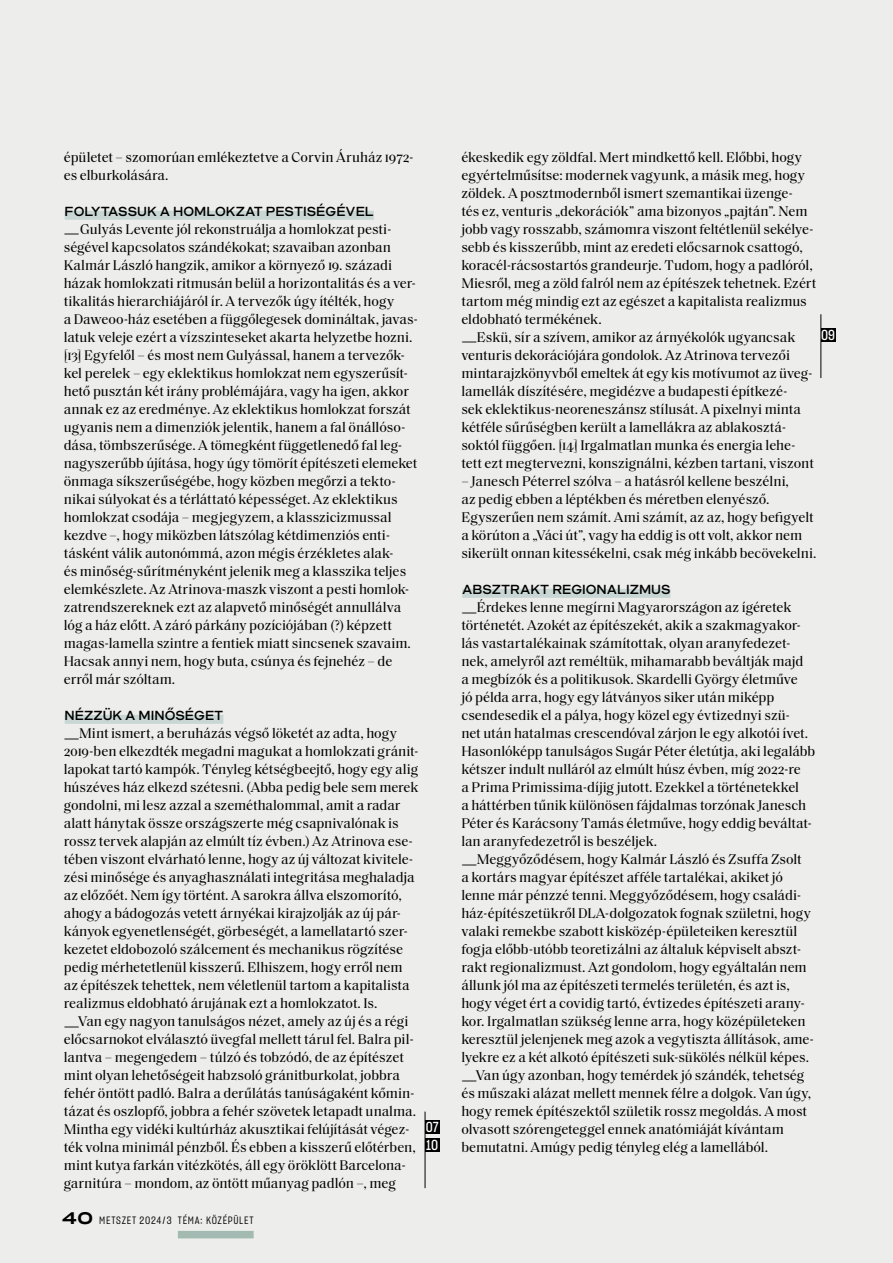
<style>
.page{position:relative;width:893px;height:1263px;background:#edeeeb}
.page>*{position:absolute;margin:0;border:0;box-sizing:border-box;transform-origin:0 0}
.t1{font:14.25px/18px "Saol Text";letter-spacing:-.005em;color:#000}
.t2{font:14.25px/18px "Sharp Grotesk Medium 15";color:#fff}
.t3{font:700 13.5px "Mid Century Sans Sm";color:#000}
.t4{font:10.5px "Sharp Grotesk Book 15";letter-spacing:.065em;color:#000}
.s1{font-family:"Mid Century Sans"}
.s2{font-family:"Sharp Grotesk Medium 25";font-size:16.5px}
</style>
<div class="page">
<div style="left:65px;top:211px;width:309px;height:9px;background:#c8d7d3"></div>
<div style="left:65px;top:715px;width:158px;height:9px;background:#c8d7d3"></div>
<div style="left:462px;top:589px;width:208px;height:9px;background:#c8d7d3"></div>
<hr style="left:820px;top:314px;width:1px;height:64px;background:#000">
<div style="left:821px;top:328px;width:14px;height:14px;background:#000"></div>
<hr style="left:425px;top:1111px;width:1px;height:77px;background:#000">
<div style="left:425px;top:1120px;width:14px;height:14px;background:#000"></div>
<div style="left:425px;top:1138px;width:14px;height:14px;background:#000"></div>
<div style="left:178px;top:1231px;width:76px;height:7px;background:#a2bab1"></div>
<p class="t1" style="left:64px;top:147px;width:351px">épületet – szomorúan emlékeztetve a Corvin Áruház 1972- es elburkolására.</p>
<p class="t3" style="left:65px;top:203px;width:311px">FOLYTASSUK A HOMLOKZAT PESTISÉGÉVEL</p>
<p class="t1" style="left:64px;top:219px;width:356px"><span class="s1">—</span>Gulyás Levente jól rekonstruálja a homlokzat pesti&shy;ségével kapcsolatos szándékokat; szavaiban azonban Kalmár László hangzik, amikor a környező 19. századi házak homlokzati ritmusán belül a horizontalitás és a ver&shy;tikalitás hierarchiájáról ír. A tervezők úgy ítélték, hogy<br>a Daweoo-ház esetében a függőlegesek domináltak, javas&shy;latuk veleje ezért a vízszinteseket akarta helyzetbe hozni. [13] Egyfelől – és most nem Gulyással, hanem a tervezők&shy;kel perelek – egy eklektikus homlokzat nem egyszerűsít&shy;hető pusztán két irány problémájára, vagy ha igen, akkor annak ez az eredménye. Az eklektikus homlokzat forszát ugyanis nem a dimenziók jelentik, hanem a fal önállóso&shy;dása, tömbszerűsége. A tömegként függetlenedő fal leg&shy;nagyszerűbb újítása, hogy úgy tömörít építészeti elemeket önmaga síkszerűségébe, hogy közben megőrzi a tekto&shy;nikai súlyokat és a térláttató képességet. Az eklektikus homlokzat csodája – megjegyzem, a klasszicizmussal kezdve –, hogy miközben látszólag kétdimenziós enti&shy;tásként válik autonómmá, azon mégis érzékletes alak-<br>és minőség-sűrítményként jelenik meg a klasszika teljes elemkészlete. Az Atrinova-maszk viszont a pesti homlok&shy;zatrendszereknek ezt az alapvető minőségét annullálva lóg a ház előtt. A záró párkány pozíciójában (?) képzett magas-lamella szintre a fentiek miatt sincsenek szavaim.<br>Hacsak annyi nem, hogy buta, csúnya és fejnehéz – de erről már szóltam.</p>
<p class="t3" style="left:65px;top:707px;width:160px">NÉZZÜK A MINŐSÉGET</p>
<p class="t1" style="left:64px;top:723px;width:356px"><span class="s1">—</span>Mint ismert, a beruházás végső löketét az adta, hogy 2019-ben elkezdték megadni magukat a homlokzati gránit&shy;lapokat tartó kampók. Tényleg kétségbeejtő, hogy egy alig húszéves ház elkezd szétesni. (Abba pedig bele sem merek gondolni, mi lesz azzal a szeméthalommal, amit a radar alatt hánytak össze országszerte még csapnivalónak is rossz tervek alapján az elmúlt tíz évben.) Az Atrinova ese&shy;tében viszont elvárható lenne, hogy az új változat kivitele&shy;zési minősége és anyaghasználati integritása meghaladja az előzőét. Nem így történt. A sarokra állva elszomorító, ahogy a bádogozás vetett árnyékai kirajzolják az új pár&shy;kányok egyenetlenségét, görbeségét, a lamellatartó szer&shy;kezetet eldobozoló szálcement és mechanikus rögzítése pedig mérhetetlenül kisszerű. Elhiszem, hogy erről nem az építészek tehettek, nem véletlenül tartom a kapitalista realizmus eldobható árujának ezt a homlokzatot. Is. <span class="s1">—</span>Van egy nagyon tanulságos nézet, amely az új és a régi előcsarnokot elválasztó üvegfal mellett tárul fel. Balra pil&shy;lantva – megengedem – túlzó és tobzódó, de az építészet mint olyan lehetőségeit habzsoló gránitburkolat, jobbra fehér öntött padló. Balra a derűlátás tanúságaként kőmin&shy;tázat és oszlopfő, jobbra a fehér szövetek letapadt unalma.<br>Mintha egy vidéki kultúrház akusztikai felújítását végez&shy;ték volna minimál pénzből. És ebben a kisszerű előtérben, mint kutya farkán vitézkötés, áll egy öröklött Barcelona&shy;garnitúra – mondom, az öntött műanyag padlón –, meg</p>
<p class="t2" style="left:426px;top:1118px;width:14px">07<br>10</p>
<p class="t4" style="left:62px;top:1213px;width:193px"><span class="s2">40</span> METSZET 2024/3 TÉMA: KÖZÉPÜLET</p>
<p class="t1" style="left:461px;top:147px;width:357px">ékeskedik egy zöldfal. Mert mindkettő kell. Előbbi, hogy egyértelműsítse: modernek vagyunk, a másik meg, hogy zöldek. A posztmodernből ismert szemantikai üzenge-<br>tés ez, venturis „dekorációk” ama bizonyos „pajtán”. Nem jobb vagy rosszabb, számomra viszont feltétlenül sekélye&shy;sebb és kisszerűbb, mint az eredeti előcsarnok csattogó, koracél-rácsostartós grandeurje. Tudom, hogy a padlóról, Miesről, meg a zöld falról nem az építészek tehetnek. Ezért tartom még mindig ezt az egészet a kapitalista realizmus eldobható termékének.<br><span class="s1">—</span>Eskü, sír a szívem, amikor az árnyékolók ugyancsak venturis dekorációjára gondolok. Az Atrinova tervezői mintarajzkönyvből emeltek át egy kis motívumot az üveg&shy;lamellák díszítésére, megidézve a budapesti építkezé-<br>sek eklektikus-neoreneszánsz stílusát. A pixelnyi minta kétféle sűrűségben került a lamellákra az ablakosztá&shy;soktól függően. [14] Irgalmatlan munka és energia lehe&shy;tett ezt megtervezni, konszignálni, kézben tartani, viszont</p>
<p class="t1" style="left:461px;top:471px;width:357px">– Janesch Péterrel szólva – a hatásról kellene beszélni,<br>az pedig ebben a léptékben és méretben elenyésző.<br>Egyszerűen nem számít. Ami számít, az az, hogy befigyelt a körúton a „Váci út”, vagy ha eddig is ott volt, akkor nem sikerült onnan kitessékelni, csak még inkább becövekelni.</p>
<p class="t3" style="left:462px;top:581px;width:210px">ABSZTRAKT REGIONALIZMUS</p>
<p class="t1" style="left:461px;top:597px;width:356px"><span class="s1">—</span>Érdekes lenne megírni Magyarországon az ígéretek történetét. Azokét az építészekét, akik a szakmagyakor&shy;lás vastartalékainak számítottak, olyan aranyfedezet&shy;nek, amelyről azt reméltük, mihamarabb beváltják majd<br>a megbízók és a politikusok. Skardelli György életműve<br>jó példa arra, hogy egy látványos siker után miképp csendesedik el a pálya, hogy közel egy évtizednyi szü-<br>net után hatalmas crescendóval zárjon le egy alkotói ívet.<br>Hasonlóképp tanulságos Sugár Péter életútja, aki legalább kétszer indult nulláról az elmúlt húsz évben, míg 2022-re<br>a Prima Primissima-díjig jutott. Ezekkel a történetekkel<br>a háttérben tűnik különösen fájdalmas torzónak Janesch Péter és Karácsony Tamás életműve, hogy eddig beváltat&shy;lan aranyfedezetről is beszéljek.<br><span class="s1">—</span>Meggyőződésem, hogy Kalmár László és Zsuffa Zsolt<br>a kortárs magyar építészet afféle tartalékai, akiket jó lenne már pénzzé tenni. Meggyőződésem, hogy családi&shy;ház-építészetükről DLA-dolgozatok fognak születni, hogy valaki remekbe szabott kisközép-épületeiken keresztül fogja előbb-utóbb teoretizálni az általuk képviselt abszt&shy;rakt regionalizmust. Azt gondolom, hogy egyáltalán nem állunk jól ma az építészeti termelés területén, és azt is, hogy véget ért a covidig tartó, évtizedes építészeti arany&shy;kor. Irgalmatlan szükség lenne arra, hogy középületeken keresztül jelenjenek meg azok a vegytiszta állítások, ame&shy;lyekre ez a két alkotó építészeti suk-sükölés nélkül képes. <span class="s1">—</span>Van úgy azonban, hogy temérdek jó szándék, tehetség és műszaki alázat mellett mennek félre a dolgok. Van úgy, hogy remek építészektől születik rossz megoldás. A most olvasott szórengeteggel ennek anatómiáját kívántam bemutatni. Amúgy pedig tényleg elég a lamellából.</p>
<p class="t2" style="left:821px;top:326px;width:15px">09</p>
</div>
